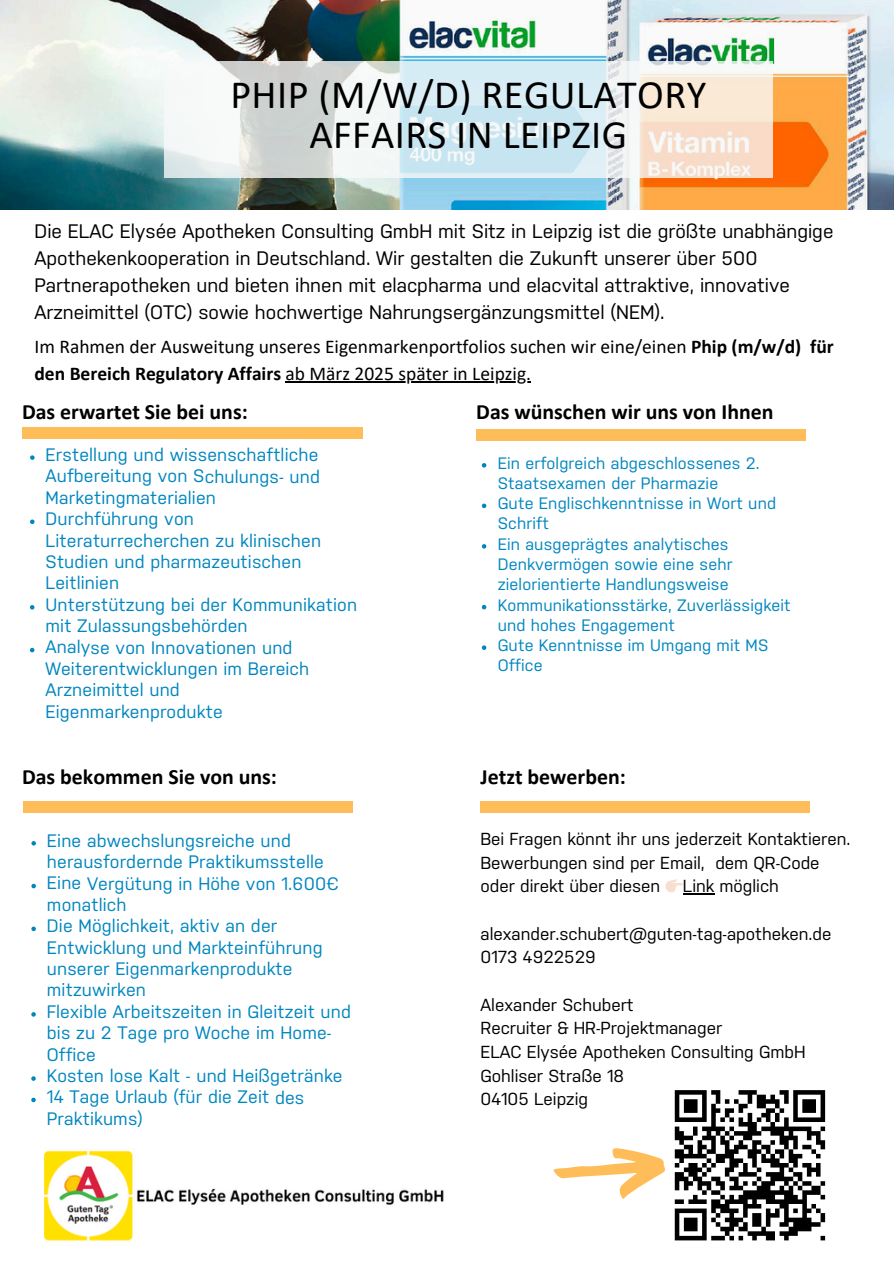
<style>
.page{position:relative;width:894px;height:1264px;background:#fff}
.page>*{position:absolute;margin:0;border:0;box-sizing:border-box;transform-origin:0 0}
.t1{font:40.35px/39.9px "Calibri";letter-spacing:.01em;color:#000;text-align:center}
.t2{font:700 21.9px "Calibri";color:#000}
.t3{font:19.5px/27px "Nudista";color:#000}
.t4{font:19.5px/27px "Calibri";color:#000}
.t5{font:18px/21.3px "Nudista";letter-spacing:.01em;color:#0086bf}
.t6{font:17.4px/23.7px "Nudista";color:#000}
.t7{font:16.5px/20.2px "Nudista";letter-spacing:.01em;color:#0086bf}
.s1{font-weight:700}
</style>
<div class="page">
<div style="left:22px;top:427px;width:340px;height:12px;background:#ffbd59"></div>
<div style="left:476px;top:429px;width:328px;height:11px;background:#ffbd59"></div>
<div style="left:23px;top:801px;width:329px;height:11px;background:#ffbd59"></div>
<img style="left:0;top:0;width:893px;height:210px">
<img style="left:45px;top:1150px;width:399px;height:91px">
<hr style="left:682px;top:893px;width:32px;height:1px;background:#000">
<div style="left:480px;top:801px;width:329px;height:11px;background:#ffbd59"></div>
<svg style="left:164px;top:62px;width:608px;height:116px"></svg>
<svg style="left:30px;top:455px;width:5px;height:5px"></svg>
<svg style="left:30px;top:519px;width:5px;height:5px"></svg>
<svg style="left:30px;top:605px;width:4px;height:4px"></svg>
<svg style="left:30px;top:648px;width:4px;height:4px"></svg>
<svg style="left:481px;top:463px;width:5px;height:4px"></svg>
<svg style="left:481px;top:503px;width:5px;height:5px"></svg>
<svg style="left:481px;top:544px;width:5px;height:4px"></svg>
<svg style="left:481px;top:605px;width:5px;height:4px"></svg>
<svg style="left:481px;top:645px;width:5px;height:5px"></svg>
<svg style="left:31px;top:841px;width:5px;height:4px"></svg>
<svg style="left:31px;top:883px;width:5px;height:5px"></svg>
<svg style="left:31px;top:926px;width:5px;height:5px"></svg>
<svg style="left:31px;top:1012px;width:5px;height:4px"></svg>
<svg style="left:31px;top:1076px;width:5px;height:4px"></svg>
<svg style="left:31px;top:1097px;width:5px;height:5px"></svg>
<hr style="left:285px;top:381px;width:246px;height:1px;background:#000">
<svg style="left:553px;top:1090px;width:273px;height:151px"></svg>
<p class="t1" style="left:230px;top:78px;width:477px">PHIP (M/W/D) REGULATORY<br>AFFAIRS IN LEIPZIG</p>
<p class="t3" style="left:34px;top:219px;width:800px">Die ELAC Elysée Apotheken Consulting GmbH mit Sitz in Leipzig ist die größte unabhängige Apothekenkooperation in Deutschland. Wir gestalten die Zukunft unserer über 500<br>Partnerapotheken und bieten ihnen mit elacpharma und elacvital attraktive, innovative Arzneimittel (OTC) sowie hochwertige Nahrungsergänzungsmittel (NEM).</p>
<p class="t4" style="left:34px;top:335px;width:800px">Im Rahmen der Ausweitung unseres Eigenmarkenportfolios suchen wir eine/einen <span class="s1">Phip (m/w/d) für den Bereich Regulatory Affairs</span> ab März 2025 später in Leipzig.</p>
<p class="t2" style="left:22px;top:402px;width:227px">Das erwartet Sie bei uns:</p>
<p class="t5" style="left:46px;top:445px;width:276px;text-align:justify">Erstellung und wissenschaftliche Aufbereitung von Schulungs- und Marketingmaterialien</p>
<p class="t5" style="left:45px;top:509px;width:277px">Durchführung von<br>Literaturrecherchen zu klinischen<br>Studien und pharmazeutischen<br>Leitlinien</p>
<p class="t5" style="left:45px;top:595px;width:313px">Unterstützung bei der Kommunikation mit Zulassungsbehörden</p>
<p class="t5" style="left:45px;top:638px;width:265px">Analyse von Innovationen und<br>Weiterentwicklungen im Bereich<br>Arzneimittel und<br>Eigenmarkenprodukte</p>
<p class="t2" style="left:22px;top:767px;width:256px">Das bekommen Sie von uns:</p>
<p class="t5" style="left:47px;top:831px;width:278px">Eine abwechslungsreiche und herausfordernde Praktikumsstelle</p>
<p class="t5" style="left:47px;top:874px;width:293px">Eine Vergütung in Höhe von 1.600€ monatlich</p>
<p class="t5" style="left:47px;top:916px;width:277px">Die Möglichkeit, aktiv an der<br>Entwicklung und Markteinführung unserer Eigenmarkenprodukte mitzuwirken</p>
<p class="t5" style="left:47px;top:1002px;width:305px">Flexible Arbeitszeiten in Gleitzeit und bis zu 2 Tage pro Woche im Home-<br>Office</p>
<p class="t5" style="left:47px;top:1066px;width:297px">Kosten lose Kalt - und Heißgetränke</p>
<p class="t5" style="left:47px;top:1087px;width:259px">14 Tage Urlaub (für die Zeit des<br>Praktikums)</p>
<h2 class="t2" style="left:476px;top:402px;width:299px">Das wünschen wir uns von Ihnen</h2>
<p class="t7" style="left:497px;top:454px;width:263px">Ein erfolgreich abgeschlossenes 2.<br>Staatsexamen der Pharmazie</p>
<p class="t7" style="left:497px;top:494px;width:280px">Gute Englischkenntnisse in Wort und<br>Schrift</p>
<p class="t7" style="left:497px;top:535px;width:236px">Ein ausgeprägtes analytisches<br>Denkvermögen sowie eine sehr zielorientierte Handlungsweise</p>
<h2 class="t7" style="left:497px;top:596px;width:294px">Kommunikationsstärke, Zuverlässigkeit und hohes Engagement</h2>
<p class="t7" style="left:497px;top:636px;width:272px">Gute Kenntnisse im Umgang mit MS<br>Office</p>
<p class="t2" style="left:480px;top:767px;width:147px">Jetzt bewerben:</p>
<p class="t6" style="left:480px;top:828px;width:371px">Bei Fragen könnt ihr uns jederzeit Kontaktieren.</p>
<p class="t6" style="left:480px;top:852px;width:340px">Bewerbungen sind per Email, dem QR-Code oder direkt über diesen</p>
<p class="t6" style="left:682px;top:876px;width:97px">Link möglich</p>
<h1 class="t6" style="left:480px;top:923px;width:352px">alexander.schubert@guten-tag-apotheken.de</h1>
<h3 class="t6" style="left:480px;top:946px;width:117px">0173 4922529</h3>
<h3 class="t6" style="left:480px;top:994px;width:155px">Alexander Schubert</h3>
<h2 class="t6" style="left:480px;top:1017px;width:243px">Recruiter &amp; HR-Projektmanager</h2>
<p class="t6" style="left:480px;top:1041px;width:326px">ELAC Elysée Apotheken Consulting GmbH</p>
<h2 class="t6" style="left:480px;top:1065px;width:145px">Gohliser Straße 18</h2>
<p class="t6" style="left:480px;top:1088px;width:109px">04105 Leipzig</p>
</div>
